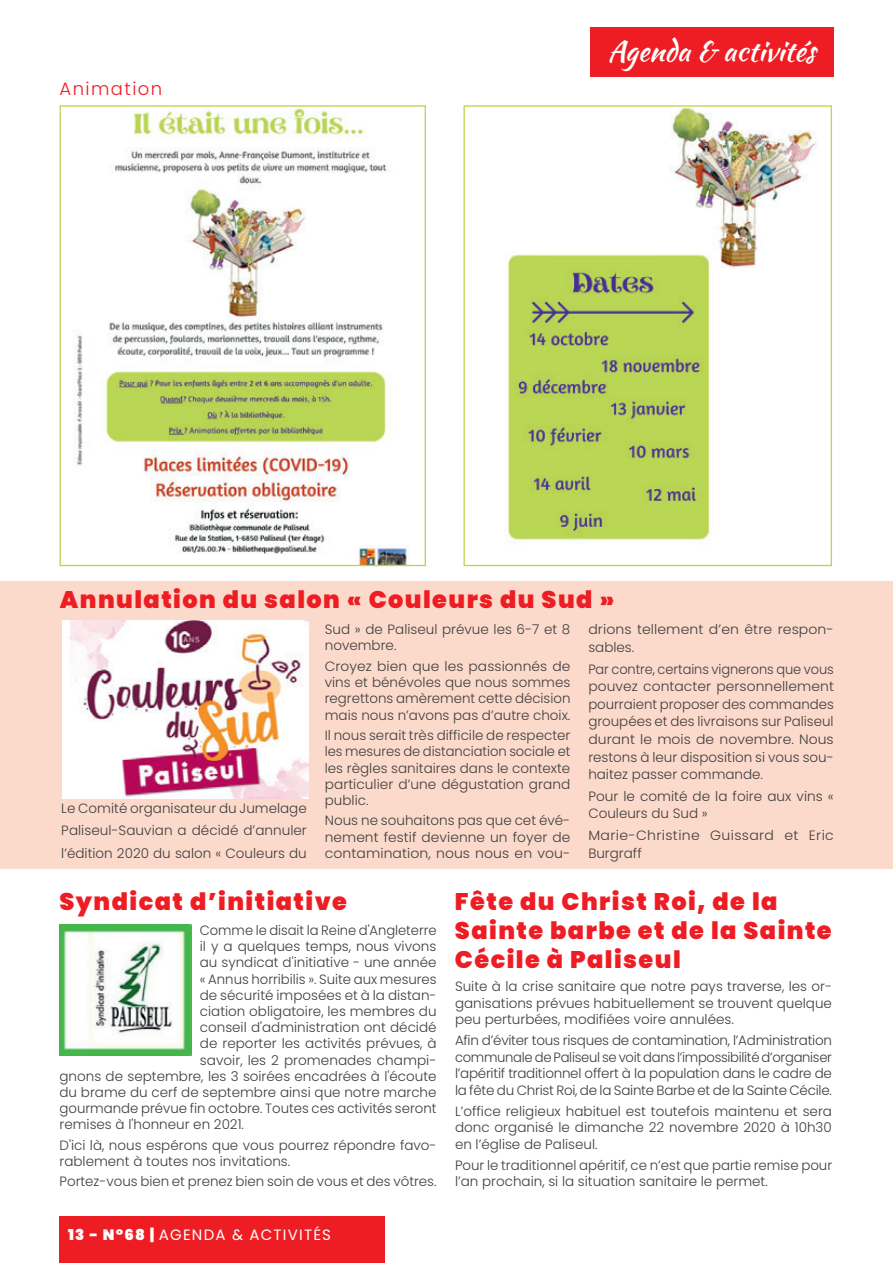
<style>
.page{position:relative;width:893px;height:1263px;background:#fff}
.page>*{position:absolute;margin:0;border:0;box-sizing:border-box;transform-origin:0 0}
.t1{font:28.5px "Kaushan Script";color:#fff}
.t2{font:900 24px/28.8px "Poppins";letter-spacing:.06em;color:#ee1d23}
.t3{font:300 18px "Poppins";letter-spacing:.08em;color:#ee1d23}
.t4{font:15px "Poppins";letter-spacing:.08em;color:#fff}
.t5{font:300 13.5px/16.2px "Poppins";color:#3e3e3f;text-align:justify}
.t6{font:300 13.5px/17.5px "Poppins";color:#3e3e3f;text-align:justify;scale:.96 1}
.t7{font:300 13.5px/17.5px "Poppins";color:#3e3e3f;scale:1.04 1}
.t8{font:300 13.5px/17.5px "Poppins";letter-spacing:.025em;color:#3e3e3f;scale:1.04 1}
.s1{font-weight:900}
</style>
<div class="page">
<div style="left:0;top:581px;width:893px;height:287px;background:#fcdacb"></div>
<div style="left:60px;top:1216px;width:325px;height:47px;background:#ee1d23"></div>
<div style="left:590px;top:27px;width:243px;height:50px;background:#ee1d23"></div>
<img style="left:76px;top:108px;width:334px;height:456px">
<img style="left:506px;top:107px;width:310px;height:433px">
<img style="left:60px;top:924px;width:131px;height:132px">
<img style="left:62px;top:620px;width:247px;height:178px">
<h3 class="t3" style="left:60px;top:79px;width:104px">Animation</h3>
<h1 class="t1" style="left:608px;top:31px;width:209px">Agenda &amp; activités</h1>
<h2 class="t2" style="left:60px;top:585px;width:556px">Annulation du salon « Couleurs du Sud »</h2>
<p class="t5" style="left:61px;top:797px;width:247px;line-height:22.5px">Le Comité organisateur du Jumelage Paliseul-Sauvian a décidé d’annuler l’édition 2020 du salon « Couleurs du</p>
<p class="t5" style="left:325px;top:621px;width:247px">Sud » de Paliseul prévue les 6-7 et 8 novembre.</p>
<p class="t5" style="left:325px;top:658px;width:247px">Croyez bien que les passionnés de vins et bénévoles que nous sommes regrettons amèrement cette décision mais nous n’avons pas d’autre choix.</p>
<p class="t5" style="left:325px;top:727px;width:247px">Il nous serait très difficile de respecter les mesures de distanciation sociale et les règles sanitaires dans le contexte particulier d’une dégustation grand public.</p>
<p class="t5" style="left:325px;top:813px;width:247px">Nous ne souhaitons pas que cet évé&shy;nement festif devienne un foyer de contamination, nous nous en vou-</p>
<p class="t7" style="left:588px;top:621px;width:238px">drions tellement d’en être respon&shy;sables.</p>
<p class="t6" style="left:588px;top:660px;width:257px">Par contre, certains vignerons que vous pouvez contacter personnellement pourraient proposer des commandes groupées et des livraisons sur Paliseul durant le mois de novembre. Nous restons à leur disposition si vous sou&shy;haitez passer commande.</p>
<p class="t5" style="left:588px;top:787px;width:247px;line-height:17.5px">Pour le comité de la foire aux vins «<br>Couleurs du Sud »</p>
<p class="t8" style="left:588px;top:827px;width:238px">Marie-Christine Guissard et Eric<br>Burgraff</p>
<h2 class="t2" style="left:60px;top:887px;width:289px">Syndicat d’initiative</h2>
<h2 class="t2" style="left:455px;top:887px;width:378px">Fête du Christ Roi, de la<br>Sainte barbe et de la Sainte<br>Cécile à Paliseul</h2>
<p class="t5" style="left:200px;top:922px;width:238px">Comme le disait la Reine d'Angleterre</p>
<p class="t5" style="left:200px;top:938px;width:238px">il y a quelques temps, nous vivons</p>
<p class="t5" style="left:200px;top:954px;width:238px">au syndicat d'initiative - une année</p>
<p class="t5" style="left:200px;top:971px;width:238px">« Annus horribilis ». Suite aux mesures</p>
<p class="t5" style="left:200px;top:987px;width:238px">de sécurité imposées et à la distan-</p>
<p class="t5" style="left:200px;top:1003px;width:238px">ciation obligatoire, les membres du</p>
<p class="t5" style="left:200px;top:1019px;width:238px">conseil d'administration ont décidé</p>
<p class="t5" style="left:200px;top:1035px;width:238px">de reporter les activités prévues, à</p>
<p class="t5" style="left:200px;top:1052px;width:238px">savoir, les 2 promenades champi-</p>
<p class="t5" style="left:60px;top:1068px;width:379px">gnons de septembre, les 3 soirées encadrées à l'écoute</p>
<p class="t5" style="left:60px;top:1084px;width:378px">du brame du cerf de septembre ainsi que notre marche</p>
<p class="t5" style="left:60px;top:1100px;width:378px">gourmande prévue fin octobre. Toutes ces activités seront</p>
<p class="t5" style="left:60px;top:1116px;width:186px">remises à l'honneur en 2021.</p>
<p class="t5" style="left:60px;top:1137px;width:379px">D'ici là, nous espérons que vous pourrez répondre favo&shy;rablement à toutes nos invitations.</p>
<p class="t5" style="left:60px;top:1174px;width:379px">Portez-vous bien et prenez bien soin de vous et des vôtres.</p>
<p class="t5" style="left:455px;top:978px;width:379px;line-height:16.6px">Suite à la crise sanitaire que notre pays traverse, les or&shy;ganisations prévues habituellement se trouvent quelque peu perturbées, modifiées voire annulées.</p>
<p class="t5" style="left:455px;top:1032px;width:379px;line-height:16.6px">Afin d’éviter tous risques de contamination, l’Administration communale de Paliseul se voit dans l’impossibilité d’organiser l’apéritif traditionnel offert à la population dans le cadre de la fête du Christ Roi, de la Sainte Barbe et de la Sainte Cécile.</p>
<p class="t5" style="left:455px;top:1103px;width:379px;line-height:16.6px">L’office religieux habituel est toutefois maintenu et sera donc organisé le dimanche 22 novembre 2020 à 10h30 en l’église de Paliseul.</p>
<p class="t5" style="left:455px;top:1157px;width:379px;line-height:16.6px">Pour le traditionnel apéritif, ce n’est que partie remise pour l’an prochain, si la situation sanitaire le permet.</p>
<p class="t4" style="left:68px;top:1226px;width:265px"><span class="s1">13 - N°68 |</span> AGENDA &amp; ACTIVITÉS</p>
</div>
